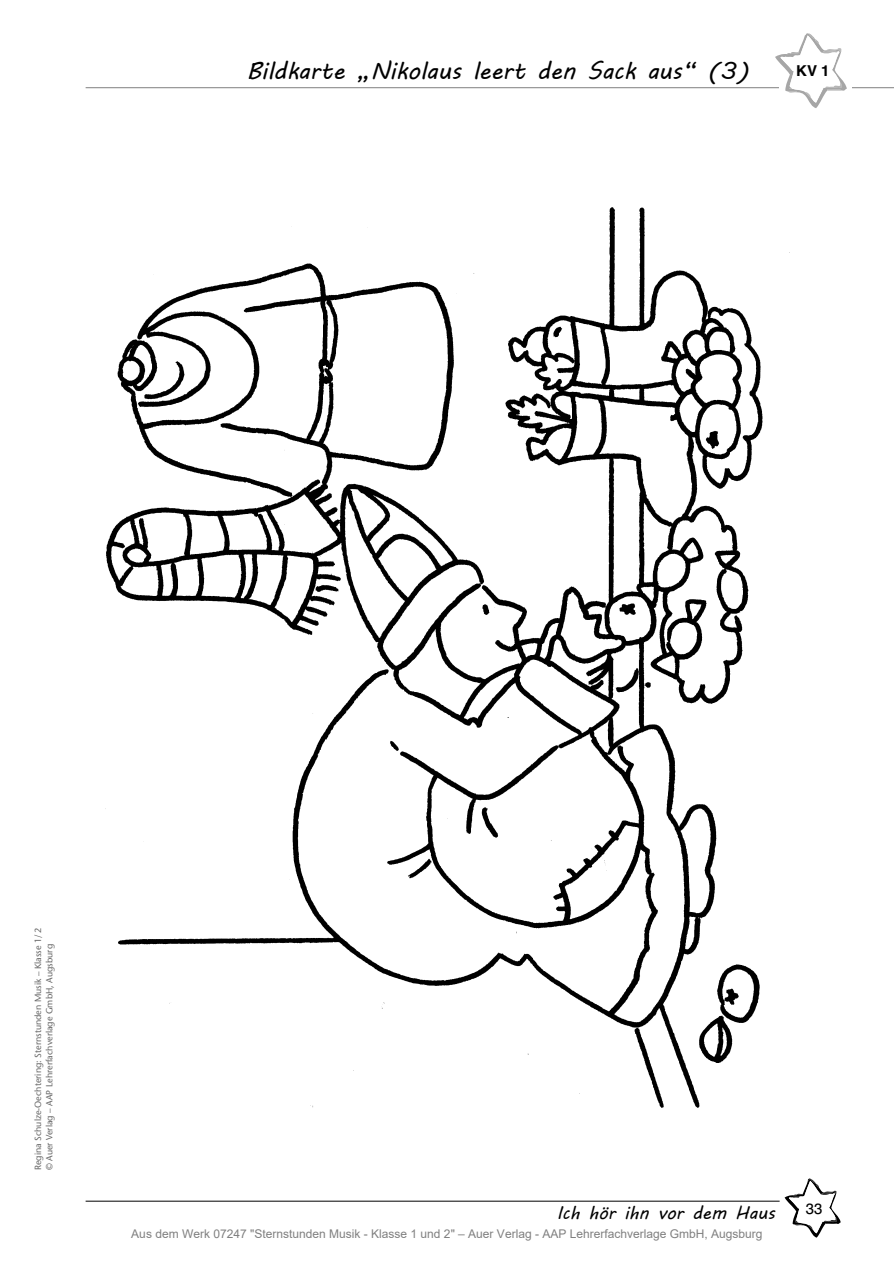
<style>
.page{position:relative;width:894px;height:1263px;background:#fff}
.page>*{position:absolute;margin:0;border:0;box-sizing:border-box;transform-origin:0 0}
.t1{font:24px "MV Boli";color:#000}
.t2{font:18px "MV Boli";color:#000}
.t3{font:700 15px "Auer Schulbuch";color:#000}
.t4{font:15px "Auer Schulbuch";color:#000}
.t5{font:12px "Arial";color:#808080}
.t6{font:9px/11.2px "Stone Sans";color:#666}
</style>
<div class="page">
<svg style="left:784px;top:1178px;width:56px;height:59px"></svg>
<hr style="left:86px;top:1200px;width:693px;height:1px;background:#000">
<hr style="left:86px;top:87px;width:807px;height:1px;background:#808080">
<svg style="left:774px;top:33px;width:72px;height:75px"></svg>
<img style="left:106px;top:208px;width:657px;height:899px">
<h1 class="t1" style="left:247px;top:55px;width:504px">Bildkarte „Nikolaus leert den Sack aus“ (3)</h1>
<h3 class="t3" style="left:796px;top:61px;width:35px">KV 1</h3>
<p class="t6" style="left:33px;top:1170px;width:244px;rotate:-90deg">Regina Schulze-Oechtering: Sternstunden Musik – Klasse 1/2 © Auer Verlag – AAP Lehrerfachverlage GmbH, Augsburg</p>
<h2 class="t2" style="left:556px;top:1200px;width:219px">Ich hör ihn vor dem Haus</h2>
<h3 class="t5" style="left:131px;top:1225px;width:632px">Aus dem Werk 07247 "Sternstunden Musik - Klasse 1 und 2" – Auer Verlag - AAP Lehrerfachverlage GmbH, Augsburg</h3>
<h3 class="t4" style="left:805px;top:1199px;width:18px">33</h3>
</div>
